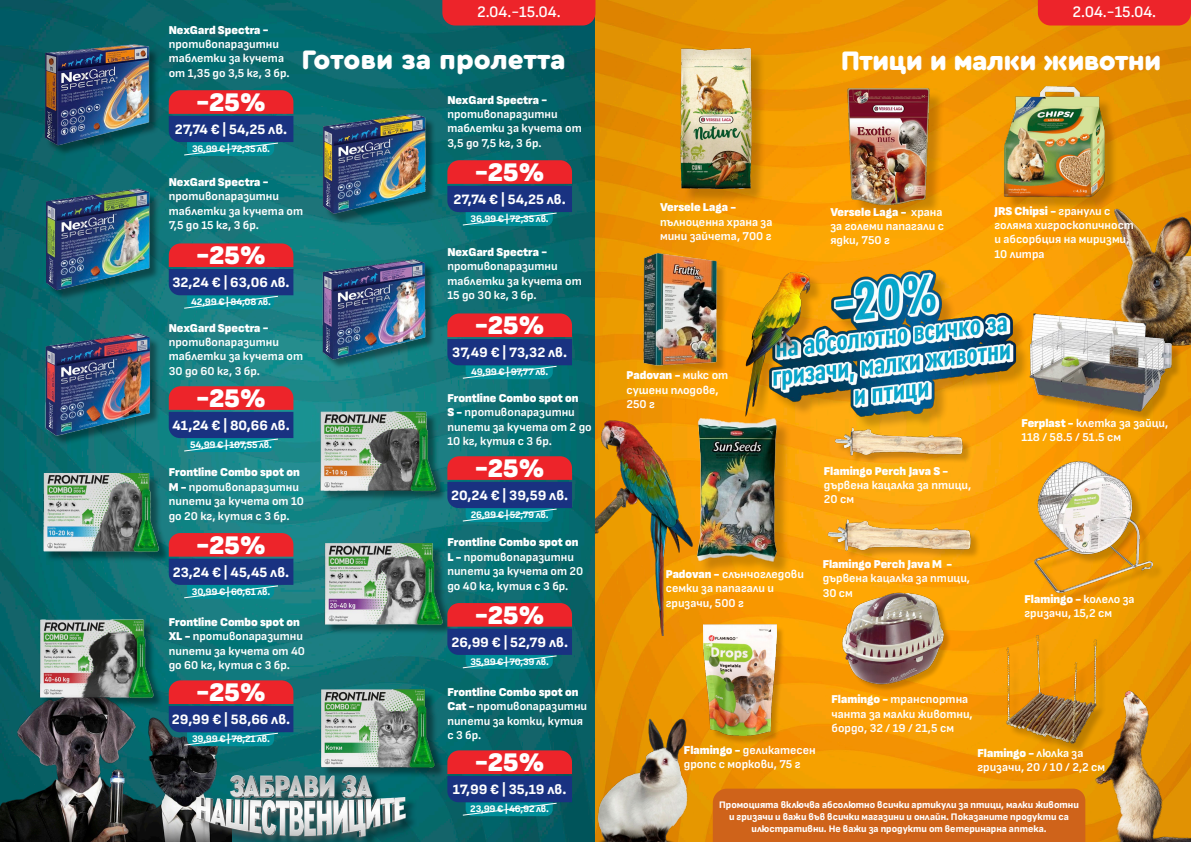
<style>
.page{position:relative;width:1191px;height:842px;background:#fff}
.page>*{position:absolute;margin:0;border:0;box-sizing:border-box;transform-origin:0 0}
.t1{font:900 28px "Cera Round Pro";letter-spacing:-.025em;color:#fff}
.t2{font:900 28px "Cera Round Pro";color:#fff}
.t3{font:900 26.8px "Sofia Sans";color:#fff}
.t4{font:600 16px "Sofia Sans";color:#fff}
.t5{font:800 14.3px "Sofia Sans";color:#fff}
.t6{font:700 12px/14.4px "Sofia Sans";color:#fff}
.t7{font:800 10px/12px "Sofia Sans";color:#fff;text-align:center}
.t8{font:800 10px "Sofia Sans";letter-spacing:-.02em;color:#fff}
.s1{font-weight:900}
</style>
<div class="page">
<img style="left:0;top:0;width:1190px;height:842px">
<div style="left:715px;top:789px;width:362px;height:53px;background:#cf631a"></div>
<img style="left:1100px;top:203px;width:91px;height:155px">
<img style="left:0;top:686px;width:231px;height:156px">
<div style="left:46px;top:46px;width:113px;height:110px;background:#000;opacity:.4"></div>
<img style="left:36px;top:37px;width:121px;height:111px">
<svg style="left:169px;top:90px;width:124px;height:66px;background:#614266"></svg>
<div style="left:325px;top:116px;width:111px;height:109px;background:#000;opacity:.4"></div>
<img style="left:318px;top:110px;width:115px;height:108px">
<svg style="left:447px;top:160px;width:125px;height:66px;background:#604265"></svg>
<div style="left:47px;top:191px;width:113px;height:110px;background:#000;opacity:.4"></div>
<img style="left:36px;top:182px;width:121px;height:112px">
<svg style="left:169px;top:243px;width:124px;height:66px;background:#624467"></svg>
<div style="left:324px;top:260px;width:112px;height:109px;background:#000;opacity:.4"></div>
<img style="left:317px;top:256px;width:114px;height:107px">
<svg style="left:447px;top:313px;width:125px;height:66px;background:#604265"></svg>
<div style="left:46px;top:335px;width:114px;height:111px;background:#000;opacity:.4"></div>
<img style="left:36px;top:328px;width:121px;height:113px">
<svg style="left:169px;top:386px;width:124px;height:66px;background:#624567"></svg>
<div style="left:322px;top:412px;width:125px;height:90px;background:#000;opacity:.4"></div>
<img style="left:318px;top:408px;width:121px;height:90px">
<svg style="left:447px;top:456px;width:125px;height:66px;background:#604366"></svg>
<div style="left:45px;top:474px;width:124px;height:89px;background:#000;opacity:.4"></div>
<img style="left:40px;top:473px;width:121px;height:84px">
<svg style="left:169px;top:533px;width:124px;height:66px;background:#634467"></svg>
<div style="left:326px;top:544px;width:127px;height:91px;background:#000;opacity:.4"></div>
<img style="left:322px;top:543px;width:121px;height:84px">
<svg style="left:447px;top:603px;width:125px;height:66px;background:#604265"></svg>
<div style="left:41px;top:621px;width:123px;height:88px;background:#000;opacity:.4"></div>
<img style="left:35px;top:613px;width:121px;height:89px">
<svg style="left:169px;top:680px;width:124px;height:66px;background:#624164"></svg>
<div style="left:322px;top:690px;width:123px;height:88px;background:#000;opacity:.4"></div>
<img style="left:316px;top:685px;width:122px;height:91px">
<svg style="left:447px;top:750px;width:125px;height:66px;background:#604063"></svg>
<div style="left:645px;top:255px;width:82px;height:122px;background:#000;opacity:.2"></div>
<img style="left:636px;top:246px;width:90px;height:126px">
<div style="left:700px;top:421px;width:92px;height:156px;background:#fca504"></div>
<img style="left:700px;top:412px;width:103px;height:160px">
<div style="left:1031px;top:315px;width:150px;height:106px;background:#000;opacity:.2"></div>
<img style="left:1031px;top:304px;width:143px;height:112px">
<div style="left:844px;top:594px;width:108px;height:98px;background:#000;opacity:.2"></div>
<img style="left:833px;top:585px;width:117px;height:102px">
<div style="left:1036px;top:463px;width:127px;height:141px;background:#000;opacity:.2"></div>
<img style="left:1034px;top:461px;width:118px;height:132px">
<div style="left:705px;top:626px;width:80px;height:119px;background:#000;opacity:.2"></div>
<img style="left:703px;top:621px;width:73px;height:115px">
<img style="left:985px;top:624px;width:130px;height:134px">
<div style="left:849px;top:91px;width:96px;height:129px;background:#000;opacity:.2"></div>
<img style="left:829px;top:87px;width:119px;height:118px">
<div style="left:682px;top:51px;width:84px;height:154px;background:#000;opacity:.2"></div>
<img style="left:667px;top:48px;width:92px;height:141px">
<div style="left:1006px;top:88px;width:112px;height:123px;background:#000;opacity:.2"></div>
<img style="left:1002px;top:86px;width:108px;height:116px">
<div style="left:837px;top:430px;width:134px;height:35px;background:#fcaa10"></div>
<img style="left:828px;top:431px;width:141px;height:30px">
<div style="left:829px;top:521px;width:151px;height:40px;background:#fda50b"></div>
<img style="left:820px;top:515px;width:158px;height:41px">
<div style="left:771px;top:272px;width:259px;height:159px;background:#000;opacity:.2"></div>
<img style="left:746px;top:259px;width:285px;height:166px">
<div style="left:748px;top:273px;width:75px;height:155px;background:#000;opacity:.2"></div>
<img style="left:738px;top:261px;width:77px;height:158px">
<img style="left:1077px;top:678px;width:114px;height:164px">
<img style="left:573px;top:707px;width:142px;height:135px">
<img style="left:595px;top:409px;width:105px;height:227px">
<div style="left:442px;top:0;width:153px;height:26px;background:#ed242a"></div>
<div style="left:1037px;top:0;width:154px;height:26px;background:#ed242a"></div>
<img style="left:193px;top:763px;width:220px;height:79px">
<p class="t4" style="left:477px;top:3px;width:85px">2.04.-15.04.</p>
<p class="t4" style="left:1072px;top:3px;width:85px">2.04.-15.04.</p>
<p class="t6" style="left:169px;top:23px;width:122px"><span class="s1">NexGard Spectra - </span>противопаразитни таблетки за кучета от 1,35 до 3,5 кг, 3 бр.</p>
<p class="t3" style="left:196px;top:85px;width:71px">-25%</p>
<p class="t5" style="left:175px;top:120px;width:114px">27,74 € | 54,25 лв.</p>
<p class="t7" style="left:192px;top:142px;width:80px">36,99 € | 72,35 лв.</p>
<p class="t2" style="left:301px;top:40px;width:266px">Готови за пролетта</p>
<p class="t6" style="left:447px;top:93px;width:136px"><span class="s1">NexGard Spectra - </span>противопаразитни таблетки за кучета от<br>3,5 до 7,5 кг, 3 бр.</p>
<p class="t3" style="left:475px;top:155px;width:71px">-25%</p>
<p class="t5" style="left:453px;top:190px;width:114px">27,74 € | 54,25 лв.</p>
<p class="t7" style="left:470px;top:212px;width:80px">36,99 € | 72,35 лв.</p>
<p class="t6" style="left:169px;top:175px;width:136px"><span class="s1">NexGard Spectra - </span>противопаразитни таблетки за кучета от<br>7,5 до 15 кг, 3 бр.</p>
<p class="t3" style="left:196px;top:238px;width:71px">-25%</p>
<p class="t5" style="left:172px;top:274px;width:119px">32,24 € | 63,06 лв.</p>
<p class="t7" style="left:191px;top:296px;width:81px">42,99 € | 84,08 лв.</p>
<p class="t6" style="left:447px;top:245px;width:136px"><span class="s1">NexGard Spectra - </span>противопаразитни таблетки за кучета от<br>15 до 30 кг, 3 бр.</p>
<p class="t3" style="left:475px;top:308px;width:71px">-25%</p>
<p class="t5" style="left:452px;top:344px;width:116px">37,49 € | 73,32 лв.</p>
<p class="t7" style="left:471px;top:366px;width:79px">49,99 € | 97,77 лв.</p>
<p class="t6" style="left:169px;top:320px;width:136px"><span class="s1">NexGard Spectra - </span>противопаразитни таблетки за кучета от<br>30 до 60 кг, 3 бр.</p>
<p class="t3" style="left:196px;top:381px;width:71px">-25%</p>
<p class="t5" style="left:172px;top:416px;width:119px">41,24 € | 80,66 лв.</p>
<p class="t8" style="left:190px;top:438px;width:83px">54,99 € | 107,55 лв.</p>
<p class="t6" style="left:447px;top:390px;width:146px"><span class="s1">Frontline Combo spot on<br>S -</span> противопаразитни пипети за кучета от 2 до<br>10 кг, кутия с 3 бр.</p>
<p class="t3" style="left:475px;top:451px;width:71px">-25%</p>
<p class="t5" style="left:451px;top:486px;width:119px">20,24 € | 39,59 лв.</p>
<p class="t7" style="left:471px;top:508px;width:79px">26,99 € | 52,79 лв.</p>
<p class="t6" style="left:169px;top:465px;width:137px"><span class="s1">Frontline Combo spot on<br>M -</span> противопаразитни пипети за кучета от 10 до 20 кг, кутия с 3 бр.</p>
<p class="t3" style="left:196px;top:527px;width:71px">-25%</p>
<p class="t5" style="left:173px;top:563px;width:118px">23,24 € | 45,45 лв.</p>
<p class="t7" style="left:192px;top:585px;width:80px">30,99 € | 60,61 лв.</p>
<p class="t6" style="left:447px;top:535px;width:137px"><span class="s1">Frontline Combo spot on<br>L -</span> противопаразитни пипети за кучета от 20 до 40 кг, кутия с 3 бр.</p>
<p class="t3" style="left:475px;top:597px;width:71px">-25%</p>
<p class="t5" style="left:451px;top:633px;width:118px">26,99 € | 52,79 лв.</p>
<p class="t7" style="left:470px;top:655px;width:80px">35,99 € | 70,39 лв.</p>
<p class="t6" style="left:169px;top:615px;width:138px"><span class="s1">Frontline Combo spot on<br>XL -</span> противопаразитни пипети за кучета от 40 до 60 кг, кутия с 3 бр.</p>
<p class="t3" style="left:196px;top:675px;width:71px">-25%</p>
<p class="t5" style="left:172px;top:710px;width:120px">29,99 € | 58,66 лв.</p>
<p class="t7" style="left:192px;top:732px;width:79px">39,99 € | 78,21 лв.</p>
<p class="t6" style="left:447px;top:685px;width:141px"><span class="s1">Frontline Combo spot on<br>Cat -</span> противопаразитни пипети за котки, кутия с 3 бр.</p>
<p class="t3" style="left:475px;top:745px;width:71px">-25%</p>
<p class="t5" style="left:453px;top:780px;width:115px">17,99 € | 35,19 лв.</p>
<p class="t7" style="left:470px;top:802px;width:80px">23,99 € | 46,92 лв.</p>
<p class="t1" style="left:841px;top:41px;width:322px">Птици и малки животни</p>
<p class="t6" style="left:660px;top:200px;width:114px"><span class="s1">Versele Laga - </span>пълноценна храна за мини зайчета, 700 г</p>
<p class="t6" style="left:830px;top:204px;width:115px"><span class="s1">Versele Laga -</span> храна за големи папагали с ядки, 750 г</p>
<p class="t6" style="left:994px;top:203px;width:141px"><span class="s1">JRS Chipsi -</span> гранули с голяма хигроскопичност и абсорбция на миризми,<br>10 литра</p>
<p class="t6" style="left:626px;top:368px;width:103px"><span class="s1">Padovan -</span> микс от сушени плодове,<br>250 г</p>
<p class="t6" style="left:824px;top:463px;width:149px"><span class="s1">Flamingo Perch Java S - </span>дървена кацалка за птици,<br>20 см</p>
<p class="t6" style="left:666px;top:567px;width:140px"><span class="s1">Padovan -</span> слънчогледови семки за папагали и гризачи, 500 г</p>
<p class="t6" style="left:822px;top:557px;width:149px"><span class="s1">Flamingo Perch Java M - </span>дървена кацалка за птици,<br>30 см</p>
<p class="t6" style="left:831px;top:692px;width:143px"><span class="s1">Flamingo -</span> транспортна чанта за малки животни, бордо, 32 / 19 / 21,5 см</p>
<p class="t6" style="left:1021px;top:415px;width:148px"><span class="s1">Ferplast -</span> клетка за зайци,</p>
<p class="t6" style="left:1021px;top:430px;width:101px">118 / 58.5 / 51.5 cм</p>
<p class="t6" style="left:1024px;top:591px;width:112px"><span class="s1">Flamingo -</span> колело за гризачи, 15,2 см</p>
<p class="t6" style="left:684px;top:743px;width:133px"><span class="s1">Flamingo -</span> деликатесен дропс с моркови, 75 г</p>
<p class="t6" style="left:977px;top:745px;width:129px"><span class="s1">Flamingo -</span> люлка за гризачи, 20 / 10 / 2,2 см</p>
<p class="t7" style="left:719px;top:798px;width:361px">Промоцията включва абсолютно всички артикули за птици, малки животни и гризачи и важи във всички магазини и онлайн. Показаните продукти са илюстративни. Не важи за продукти от ветеринарна аптека.</p>
</div>
